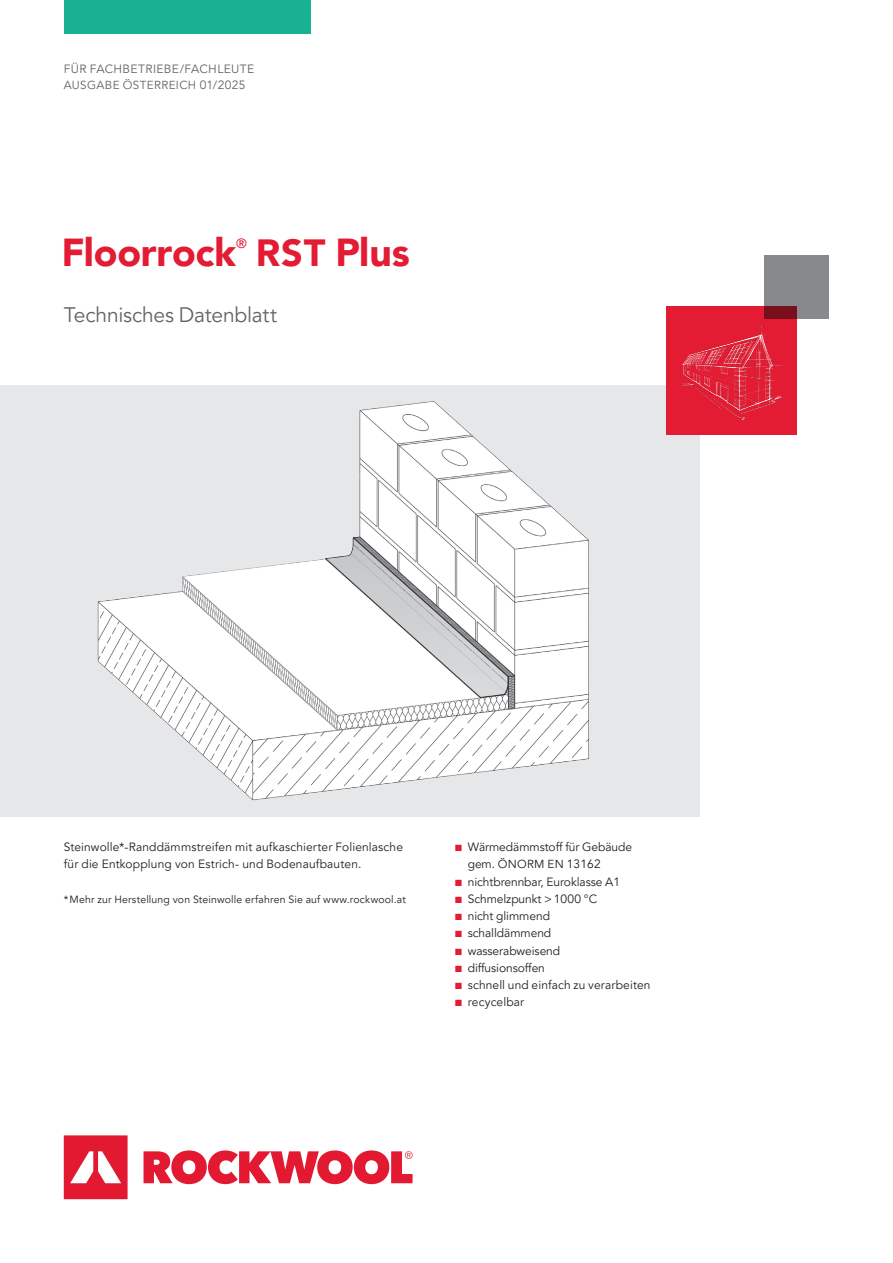
<style>
.page{position:relative;width:893px;height:1263px;background:#fff}
.page>*{position:absolute;margin:0;border:0;box-sizing:border-box;transform-origin:0 0}
.t1{font:900 39px "Avenir LT Pro";letter-spacing:-.005em;color:#e31c33}
.t2{font:21px "Avenir LT Pro";letter-spacing:-.01em;color:#636366}
.t3{font:500 13.5px "Avenir LT Pro";color:#e31c33}
.t4{font:12px/17.2px "Avenir LT Pro";letter-spacing:.005em;color:#231f20}
.t5{font:12px "Avenir LT Pro";letter-spacing:.03em;color:#636366}
.t6{font:11.7px "Avenir LT Pro";letter-spacing:.03em;color:#636366}
.t7{font:10.5px "Avenir LT Pro";letter-spacing:.015em;color:#231f20}
.s1{font-size:12px}
.s2{font-size:37.8px}
.s3{color:#e31c33}
.s4{font-size:11.7px}
</style>
<div class="page">
<svg style="left:64px;top:1135px;width:349px;height:64px"></svg>
<div style="left:0;top:385px;width:699px;height:431px;background:#e6e7e9"></div>
<img style="left:97px;top:401px;width:492px;height:400px">
<div style="left:666px;top:306px;width:130px;height:128px;background:#e31c33"></div>
<img style="left:681px;top:319px;width:116px;height:105px">
<div style="left:764px;top:255px;width:65px;height:64px;background:#87898c"></div>
<div style="left:64px;top:0;width:246px;height:34px;background:#18b193"></div>
<p class="t5" style="left:64px;top:62px;width:192px">FÜR FACHBETRIEBE/FACHLEUTE</p>
<p class="t6" style="left:64px;top:78px;width:183px">AUSGABE ÖSTERREICH <span class="s1">01/2025</span></p>
<h1 class="t1" style="left:62px;top:229px;width:176px">Floorrock</h1>
<p class="t3" style="left:236px;top:235px;width:12px">®</p>
<h1 class="t1" style="left:256px;top:229px;width:155px"><span class="s2">RST</span> Plus</h1>
<h2 class="t2" style="left:64px;top:302px;width:215px">Technisches Datenblatt</h2>
<p class="t4" style="left:64px;top:838px;width:341px">Steinwolle*-Randdämmstreifen mit aufkaschierter Folienlasche für die Entkopplung von Estrich- und Bodenaufbauten.</p>
<p class="t7" style="left:64px;top:893px;width:344px">*Mehr zur Herstellung von Steinwolle erfahren Sie auf www.rockwool.at</p>
<p class="t4" style="left:468px;top:838px;width:166px;text-indent:-13px"><span class="s3">■</span> Wärmedämmstoff für Gebäude gem. <span class="s4">ÖNORM EN</span> 13162</p>
<p class="t4" style="left:455px;top:873px;width:167px"><span class="s3">■</span> nichtbrennbar, Euroklasse A1</p>
<p class="t4" style="left:455px;top:890px;width:144px"><span class="s3">■</span> Schmelzpunkt &gt; 1000 °C</p>
<p class="t4" style="left:455px;top:907px;width:97px"><span class="s3">■</span> nicht glimmend</p>
<p class="t4" style="left:455px;top:925px;width:98px"><span class="s3">■</span> schalldämmend</p>
<p class="t4" style="left:455px;top:942px;width:107px"><span class="s3">■</span> wasserabweisend</p>
<p class="t4" style="left:455px;top:959px;width:91px"><span class="s3">■</span> diffusionsoffen</p>
<p class="t4" style="left:455px;top:976px;width:197px"><span class="s3">■</span> schnell und einfach zu verarbeiten</p>
<p class="t4" style="left:455px;top:994px;width:71px"><span class="s3">■</span> recycelbar</p>
</div>
